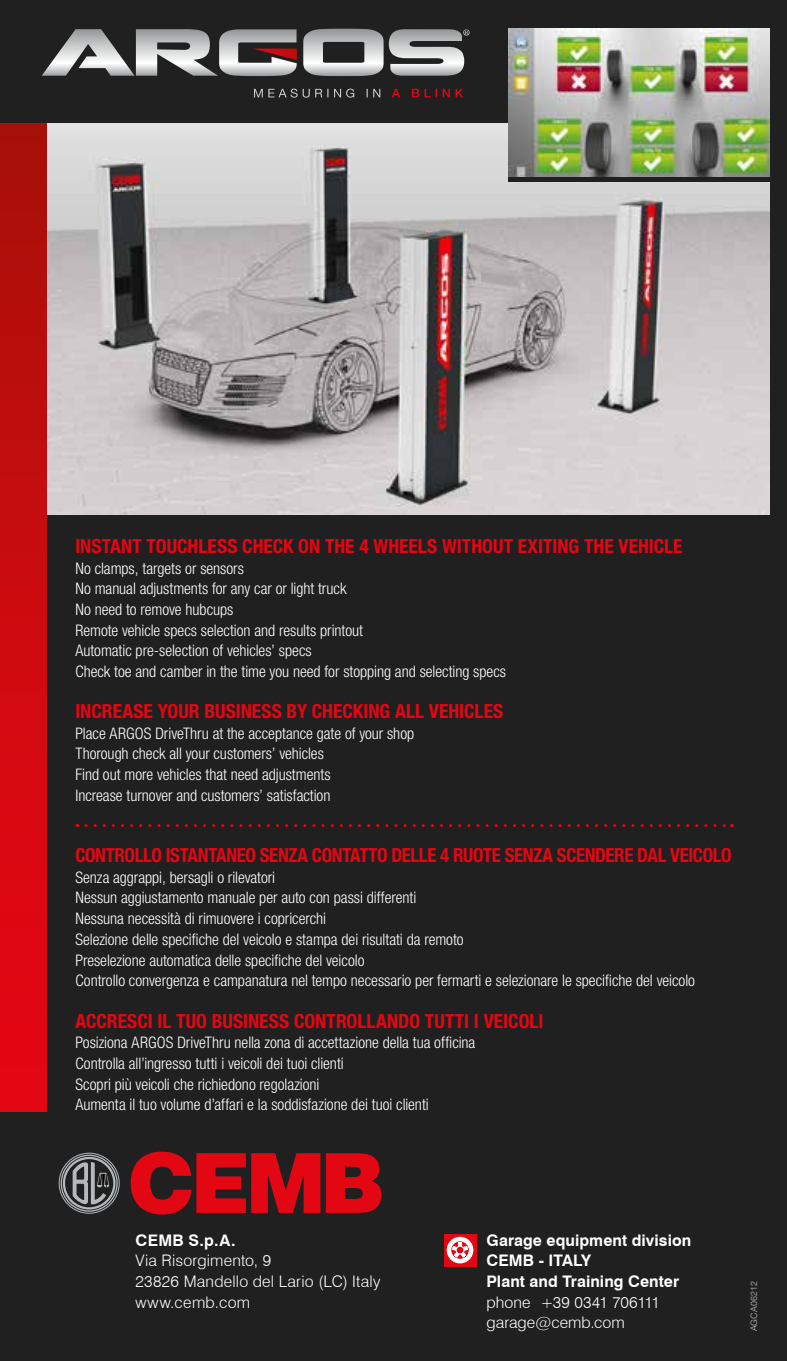
<style>
.page{position:relative;width:787px;height:1361px;background:#202020}
.page>*{position:absolute;margin:0;border:0;box-sizing:border-box;transform-origin:0 0}
.t1{font:700 condensed 19.5px "Helvetica Neue LT Std";letter-spacing:-.005em;color:#e30613}
.t2{font:300 condensed 15.9px/20.7px "Helvetica Neue LT Std";letter-spacing:-.005em;color:#fff}
.t3{font:300 15.9px/20.7px "Swiss 721 BT";letter-spacing:.01em;color:#fff}
.t4{font:700 15.9px/20.7px "Swiss 721 BT";letter-spacing:.005em;color:#fff}
.t5{font:9px "Helvetica Neue LT Std";color:#9d9d9c}
</style>
<div class="page">
<img style="left:47px;top:123px;width:723px;height:391px">
<div style="left:0;top:123px;width:47px;height:988px;background:linear-gradient(to bottom,#aa1009,#ea0615)"></div>
<div style="left:444px;top:1234px;width:32px;height:32px;background:#e30613"></div>
<svg style="left:447px;top:1236px;width:26px;height:27px"></svg>
<svg style="left:73px;top:1162px;width:36px;height:42px"></svg>
<div style="left:63px;top:1157px;width:52px;height:52px;border:2px solid #b5b9bc;border-radius:50%"></div>
<div style="left:61px;top:1154px;width:57px;height:57px;border:1px solid #b5b9bc;border-radius:50%"></div>
<div style="left:59px;top:1152px;width:61px;height:61px;border:1px solid #b5b9bc;border-radius:50%"></div>
<svg style="left:326px;top:1153px;width:55px;height:60px;background:#c10a15"></svg>
<svg style="left:131px;top:1151px;width:189px;height:63px"></svg>
<img style="left:508px;top:29px;width:262px;height:149px">
<hr style="left:508px;top:178px;width:262px;height:4px;background:#202020">
<svg style="left:86px;top:824px;width:646px;height:3px"></svg>
<svg style="left:392px;top:89px;width:71px;height:8px"></svg>
<svg style="left:254px;top:89px;width:126px;height:9px"></svg>
<svg style="left:42px;top:29px;width:427px;height:47px"></svg>
<p class="t1" style="left:75px;top:534px;width:608px">INSTANT TOUCHLESS CHECK ON THE 4 WHEELS WITHOUT EXITING THE VEHICLE</p>
<p class="t2" style="left:75px;top:557px;width:432px">No clamps, targets or sensors<br>No manual adjustments for any car or light truck<br>No need to remove hubcups<br>Remote vehicle specs selection and results printout<br>Automatic pre-selection of vehicles’ specs<br>Check toe and camber in the time you need for stopping and selecting specs</p>
<p class="t1" style="left:75px;top:699px;width:429px">INCREASE YOUR BUSINESS BY CHECKING ALL VEHICLES</p>
<p class="t2" style="left:75px;top:722px;width:340px">Place ARGOS DriveThru at the acceptance gate of your shop Thorough check all your customers’ vehicles<br>Find out more vehicles that need adjustments<br>Increase turnover and customers’ satisfaction</p>
<p class="t1" style="left:75px;top:843px;width:658px">CONTROLLO ISTANTANEO SENZA CONTATTO DELLE 4 RUOTE SENZA SCENDERE DAL VEICOLO</p>
<p class="t2" style="left:75px;top:866px;width:621px">Senza aggrappi, bersagli o rilevatori<br>Nessun aggiustamento manuale per auto con passi differenti<br>Nessuna necessità di rimuovere i copricerchi<br>Selezione delle specifiche del veicolo e stampa dei risultati da remoto<br>Preselezione automatica delle specifiche del veicolo<br>Controllo convergenza e campanatura nel tempo necessario per fermarti e selezionare le specifiche del veicolo</p>
<p class="t1" style="left:75px;top:1009px;width:470px">ACCRESCI IL TUO BUSINESS CONTROLLANDO TUTTI I VEICOLI</p>
<p class="t2" style="left:75px;top:1032px;width:401px">Posiziona ARGOS DriveThru nella zona di accettazione della tua officina Controlla all’ingresso tutti i veicoli dei tuoi clienti<br>Scopri più veicoli che richiedono regolazioni<br>Aumenta il tuo volume d’affari e la soddisfazione dei tuoi clienti</p>
<p class="t4" style="left:136px;top:1229px;width:101px">CEMB S.p.A.</p>
<p class="t3" style="left:136px;top:1250px;width:246px">Via Risorgimento, 9<br>23826 Mandello del Lario (LC) Italy www.cemb.com</p>
<p class="t4" style="left:486px;top:1229px;width:206px">Garage equipment division<br>CEMB - ITALY<br>Plant and Training Center</p>
<p class="t3" style="left:486px;top:1291px;width:175px">phone +39 0341 706111 garage@cemb.com</p>
<p class="t5" style="left:748px;top:1331px;width:52px;rotate:-90deg">AGCA06212</p>
</div>
